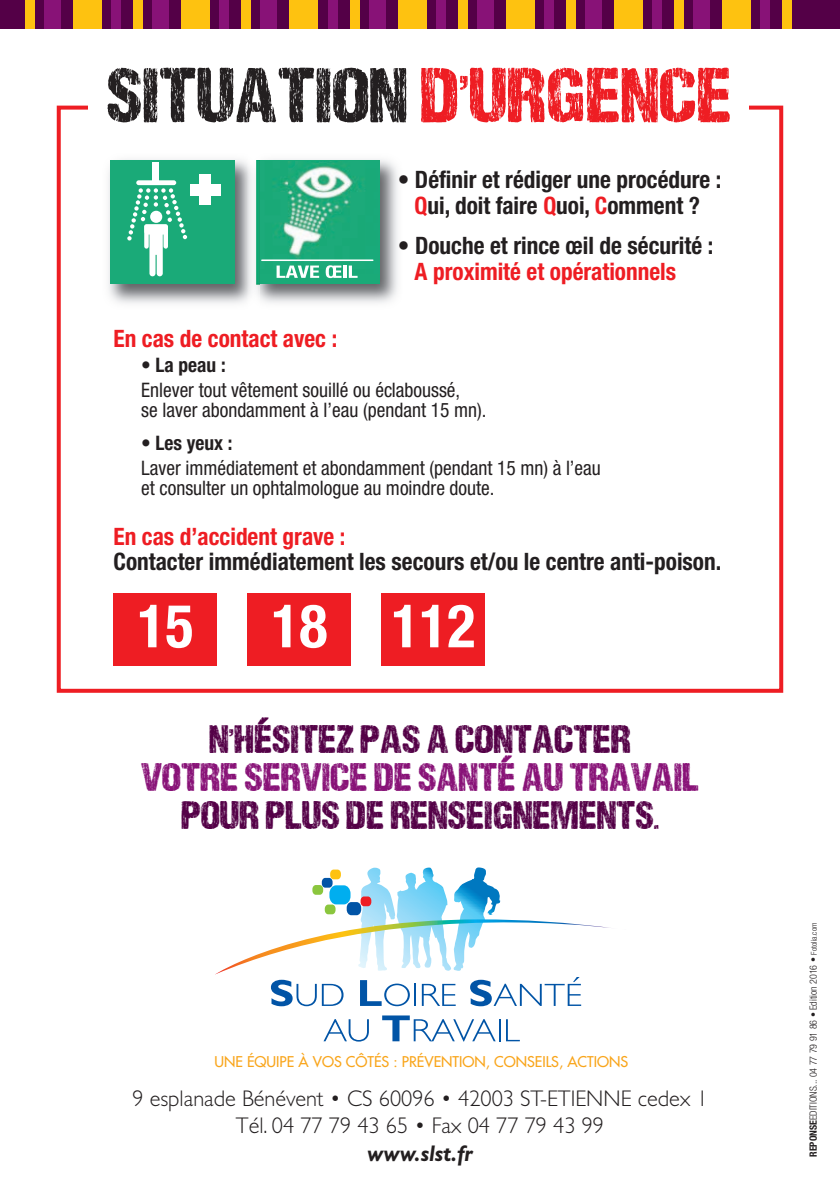
<style>
.page{position:relative;width:840px;height:1191px;background:#fff}
.page>*{position:absolute;margin:0;border:0;box-sizing:border-box;transform-origin:0 0}
.t1{font:900 78.2px "DCC Sharp Distress";color:#231f20;scale:1.05 1}
.t2{font:700 condensed 60px "Helvetica Neue";color:#fff}
.t3{font:900 40px "DCC Sharp Distress";color:#540047;scale:1.05 1}
.t4{font:900 40px "DCC Sharp Distress";color:#881277;scale:1.05 1}
.t5{font:700 condensed 24px/26px "Helvetica Neue";color:#231f20;text-align:center}
.t6{font:700 condensed 24px "Helvetica Neue";color:#ee1d23}
.t7{font:300 22.8px/27.2px "Gill Sans";color:#231f20;text-align:center}
.t8{font:italic 700 22.8px "Gill Sans";color:#231f20}
.t9{font:condensed 20px/20px "Helvetica Neue";color:#231f20}
.t10{font:700 condensed 20px "Helvetica Neue";color:#231f20}
.t11{font:14.4px "Futura";color:#f9a51b}
.t12{font:300 condensed 10px "Helvetica Neue";color:#231f20}
.s1{color:#ee1d23}
.s2{font-weight:700}
.s3{font-size:8px}
</style>
<div class="page">
<svg style="left:323px;top:1019px;width:45px;height:22px"></svg>
<svg style="left:382px;top:1015px;width:113px;height:26px"></svg>
<hr style="left:498px;top:1019px;width:2px;height:22px;background:#0154a6">
<svg style="left:506px;top:1019px;width:13px;height:22px"></svg>
<svg style="left:215px;top:867px;width:394px;height:139px"></svg>
<div style="left:360px;top:896px;width:11px;height:10px;background:#ee1d23;border-radius:4px"></div>
<div style="left:321px;top:878px;width:11px;height:9px;background:#0154a6;border-radius:4px"></div>
<div style="left:312px;top:885px;width:11px;height:9px;background:#8bc63e;border-radius:4px"></div>
<div style="left:330px;top:869px;width:11px;height:10px;background:#fec210;border-radius:4px"></div>
<div style="left:324px;top:904px;width:11px;height:10px;background:#8bc63e;border-radius:4px"></div>
<div style="left:0;top:0;width:839px;height:28px;background:#540047"></div>
<div style="left:25px;top:0;width:10px;height:28px;background:#fec210"></div>
<div style="left:111px;top:0;width:10px;height:28px;background:#881277"></div>
<div style="left:45px;top:0;width:16px;height:28px;background:#881277"></div>
<div style="left:74px;top:0;width:28px;height:28px;background:#fec210"></div>
<div style="left:133px;top:0;width:10px;height:28px;background:#fec210"></div>
<div style="left:219px;top:0;width:10px;height:28px;background:#881277"></div>
<div style="left:153px;top:0;width:16px;height:28px;background:#881277"></div>
<div style="left:182px;top:0;width:28px;height:28px;background:#fec210"></div>
<div style="left:241px;top:0;width:10px;height:28px;background:#fec210"></div>
<div style="left:327px;top:0;width:10px;height:28px;background:#881277"></div>
<div style="left:261px;top:0;width:16px;height:28px;background:#881277"></div>
<div style="left:290px;top:0;width:28px;height:28px;background:#fec210"></div>
<div style="left:349px;top:0;width:10px;height:28px;background:#fec210"></div>
<div style="left:435px;top:0;width:10px;height:28px;background:#881277"></div>
<div style="left:369px;top:0;width:16px;height:28px;background:#881277"></div>
<div style="left:398px;top:0;width:28px;height:28px;background:#fec210"></div>
<div style="left:457px;top:0;width:10px;height:28px;background:#fec210"></div>
<div style="left:543px;top:0;width:10px;height:28px;background:#881277"></div>
<div style="left:477px;top:0;width:16px;height:28px;background:#881277"></div>
<div style="left:506px;top:0;width:28px;height:28px;background:#fec210"></div>
<div style="left:565px;top:0;width:10px;height:28px;background:#fec210"></div>
<div style="left:651px;top:0;width:10px;height:28px;background:#881277"></div>
<div style="left:585px;top:0;width:16px;height:28px;background:#881277"></div>
<div style="left:614px;top:0;width:28px;height:28px;background:#fec210"></div>
<div style="left:673px;top:0;width:10px;height:28px;background:#fec210"></div>
<div style="left:759px;top:0;width:10px;height:28px;background:#881277"></div>
<div style="left:692px;top:0;width:17px;height:28px;background:#881277"></div>
<div style="left:721px;top:0;width:28px;height:28px;background:#fec210"></div>
<div style="left:781px;top:0;width:10px;height:28px;background:#fec210"></div>
<div style="left:57px;top:106px;width:725px;height:587px;border:4px solid #ee1d23"></div>
<div style="left:89px;top:64px;width:659px;height:83px;background:#fff"></div>
<img style="left:108px;top:159px;width:290px;height:145px">
<div style="left:256px;top:160px;width:123px;height:124px;background:#1aaa78"></div>
<img style="left:259px;top:162px;width:115px;height:111px">
<svg style="left:276px;top:265px;width:43px;height:13px"></svg>
<svg style="left:325px;top:265px;width:32px;height:13px"></svg>
<hr style="left:262px;top:259px;width:110px;height:2px;background:#fff">
<div style="left:113px;top:593px;width:104px;height:72px;background:#ee1d23"></div>
<div style="left:247px;top:593px;width:104px;height:72px;background:#ee1d23"></div>
<div style="left:381px;top:593px;width:104px;height:72px;background:#ee1d23"></div>
<img style="left:256px;top:160px;width:3px;height:124px">
<div style="left:110px;top:160px;width:124px;height:124px;background:#1aaa78"></div>
<div style="left:136px;top:180px;width:40px;height:5px;background:#fff;border-radius:2px"></div>
<div style="left:152px;top:162px;width:7px;height:19px;background:#fff"></div>
<svg style="left:127px;top:188px;width:60px;height:88px"></svg>
<div style="left:190px;top:184px;width:31px;height:11px;background:#fff"></div>
<div style="left:200px;top:174px;width:11px;height:31px;background:#fff"></div>
<h1 class="t1" style="left:106px;top:68px;width:596px">SITUATION <span class="s1">D’URGENCE</span></h1>
<p class="t5" style="left:397px;top:168px;width:325px">• Définir et rédiger une procédure :<br><span class="s1">Q</span>ui, doit faire <span class="s1">Q</span>uoi, <span class="s1">C</span>omment ?</p>
<p class="t5" style="left:397px;top:234px;width:317px">• Douche et rince œil de sécurité :</p>
<p class="t6" style="left:414px;top:263px;width:263px">A proximité et opérationnels</p>
<p class="t6" style="left:113px;top:330px;width:225px">En cas de contact avec :</p>
<p class="t10" style="left:141px;top:358px;width:86px">• La peau :</p>
<p class="t9" style="left:141px;top:382px;width:346px">Enlever tout vêtement souillé ou éclaboussé,<br>se laver abondamment à l’eau (pendant 15 mn).</p>
<p class="t10" style="left:141px;top:436px;width:93px">• Les yeux :</p>
<p class="t9" style="left:141px;top:460px;width:461px">Laver immédiatement et abondamment (pendant 15 mn) à l’eau et consulter un ophtalmologue au moindre doute.</p>
<p class="t6" style="left:113px;top:528px;width:233px">En cas d’accident grave :</p>
<p class="t5" style="left:113px;top:550px;width:609px">Contacter immédiatement les secours et/ou le centre anti-poison.</p>
<h2 class="t2" style="left:137px;top:604px;width:57px">15</h2>
<h2 class="t2" style="left:271px;top:604px;width:205px">18 112</h2>
<h3 class="t3" style="left:209px;top:725px;width:402px">N’HÉSITEZ PAS A CONTACTER</h3>
<h3 class="t4" style="left:141px;top:763px;width:532px">VOTRE SERVICE DE SANTÉ AU TRAVAIL</h3>
<h3 class="t3" style="left:181px;top:801px;width:456px">POUR PLUS DE RENSEIGNEMENTS.</h3>
<p class="t11" style="left:214px;top:1054px;width:415px">UNE ÉQUIPE À VOS CÔTÉS : PRÉVENTION, CONSEILS, ACTIONS</p>
<p class="t7" style="left:132px;top:1087px;width:576px">9 esplanade Bénévent • CS 60096 • 42003 ST-ETIENNE cedex 1<br>Tél. 04 77 79 43 65 • Fax 04 77 79 43 99</p>
<p class="t8" style="left:367px;top:1145px;width:107px">www.slst.fr</p>
<p class="t12" style="left:809px;top:1157px;width:236px;rotate:-90deg"><span class="s2">REPONSE</span>EDITIONS... 04 77 79 91 86 • Edition 2016 • <span class="s3">Fotolia.com</span></p>
</div>
